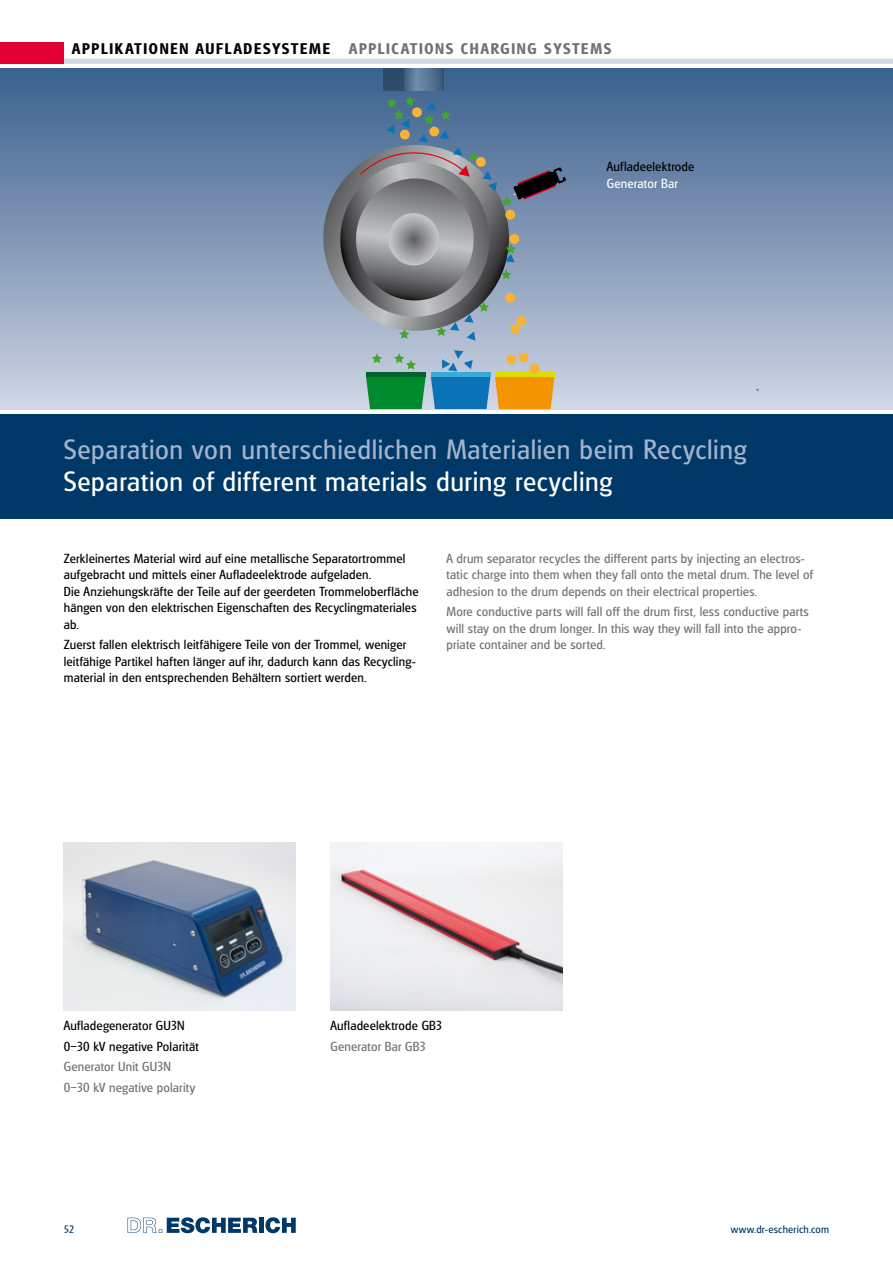
<style>
.page{position:relative;width:893px;height:1263px;background:#fff}
.page>*{position:absolute;margin:0;border:0;box-sizing:border-box;transform-origin:0 0}
.t1{font:27px "Glasgow Serial";letter-spacing:.025em;color:#a5b3cb}
.t2{font:27px "Glasgow Serial";letter-spacing:.025em;color:#fff}
.t3{font:700 15px "Glasgow Serial";letter-spacing:.115em;color:#000}
.t4{font:700 15px "Glasgow Serial";letter-spacing:.11em;color:#707172}
.Fließtext_dt{font:12.75px/16.5px "Glasgow Serial";letter-spacing:.015em;color:#000}
.Fließtext_eng{font:12.75px/16.5px "Glasgow Serial";letter-spacing:.015em;color:#707172}
.Fließtext_dt-2{font:12.75px "Glasgow Serial";letter-spacing:.015em;color:#707172}
.Fließtext_dt-3{font:12.75px "Glasgow Serial";letter-spacing:.015em;color:#fff}
.t5{font:10.5px "Glasgow Serial";letter-spacing:.025em;color:#003867}
</style>
<div class="page">
<svg style="left:128px;top:1217px;width:129px;height:16px"></svg>
<hr style="left:259px;top:1218px;width:4px;height:15px;background:#003867">
<svg style="left:265px;top:1217px;width:31px;height:16px"></svg>
<div style="left:0;top:59px;width:893px;height:5px;background:#d1d7e5"></div>
<div style="left:0;top:43px;width:64px;height:21px;background:#e20036"></div>
<div style="left:0;top:414px;width:893px;height:104px;background:#003867"></div>
<div style="left:0;top:69px;width:893px;height:340px;background:linear-gradient(to bottom,#385f8c,#cfd4e3)"></div>
<svg style="left:756px;top:389px;width:2px;height:8px"></svg>
<div style="left:366px;top:372px;width:60px;height:5px;background:#00632e"></div>
<div style="left:431px;top:372px;width:59px;height:5px;background:#39a9dc"></div>
<svg style="left:366px;top:377px;width:189px;height:32px;background:#628e5d"></svg>
<div style="left:495px;top:372px;width:60px;height:5px;background:#dfdb00"></div>
<svg style="left:383px;top:69px;width:60px;height:22px"></svg>
<svg style="left:372px;top:353px;width:10px;height:10px"></svg>
<svg style="left:394px;top:353px;width:22px;height:16px"></svg>
<svg style="left:442px;top:350px;width:31px;height:21px"></svg>
<svg style="left:330px;top:96px;width:236px;height:245px;background:#778596"></svg>
<div style="left:412px;top:107px;width:10px;height:10px;background:#f8b334;border-radius:50%"></div>
<div style="left:400px;top:130px;width:10px;height:9px;background:#f8b334;border-radius:50%"></div>
<div style="left:429px;top:127px;width:10px;height:9px;background:#f8b334;border-radius:50%"></div>
<div style="left:476px;top:157px;width:10px;height:10px;background:#f8b334;border-radius:50%"></div>
<div style="left:505px;top:210px;width:10px;height:10px;background:#f8b334;border-radius:50%"></div>
<div style="left:509px;top:234px;width:10px;height:10px;background:#f8b334;border-radius:50%"></div>
<div style="left:506px;top:355px;width:10px;height:10px;background:#f8b334;border-radius:50%"></div>
<div style="left:510px;top:324px;width:10px;height:10px;background:#f8b334;border-radius:50%"></div>
<div style="left:505px;top:293px;width:10px;height:10px;background:#f8b334;border-radius:50%"></div>
<div style="left:516px;top:316px;width:10px;height:10px;background:#f8b334;border-radius:50%"></div>
<div style="left:530px;top:364px;width:10px;height:10px;background:#f8b334;border-radius:50%"></div>
<div style="left:519px;top:353px;width:9px;height:10px;background:#f8b334;border-radius:50%"></div>
<img style="left:64px;top:842px;width:232px;height:168px">
<img style="left:330px;top:842px;width:232px;height:168px">
<p class="t3" style="left:72px;top:39px;width:259px">APPLIKATIONEN AUFLADESYSTEME</p>
<p class="t4" style="left:349px;top:39px;width:264px">APPLICATIONS CHARGING SYSTEMS</p>
<p class="Fließtext_dt" style="left:607px;top:158px;width:89px">Aufladeelektrode</p>
<p class="Fließtext_dt-3" style="left:607px;top:176px;width:73px">Generator Bar</p>
<p class="t1" style="left:64px;top:433px;width:684px">Separation von unterschiedlichen Materialien beim Recycling</p>
<p class="t2" style="left:64px;top:465px;width:550px">Separation of different materials during recycling</p>
<p class="Fließtext_dt" style="left:64px;top:550px;width:356px">Zerkleinertes Material wird auf eine metallische Separatortrommel aufgebracht und mittels einer Aufladeelektrode aufgeladen.<br>Die Anziehungskräfte der Teile auf der geerdeten Trommeloberfläche hängen von den elektrischen Eigenschaften des Recyclingmateriales ab.</p>
<p class="Fließtext_dt" style="left:64px;top:636px;width:353px">Zuerst fallen elektrisch leitfähigere Teile von der Trommel, weniger leitfähige Partikel haften länger auf ihr, dadurch kann das Recycling&shy;material in den entsprechenden Behältern sortiert werden.</p>
<p class="Fließtext_eng" style="left:446px;top:550px;width:368px">A drum separator recycles the different parts by injecting an electros&shy;tatic charge into them when they fall onto the metal drum. The level of adhesion to the drum depends on their electrical properties.</p>
<p class="Fließtext_eng" style="left:446px;top:603px;width:364px">More conductive parts will fall off the drum first, less conductive parts will stay on the drum longer. In this way they will fall into the appro&shy;priate container and be sorted.</p>
<p class="Fließtext_dt" style="left:64px;top:1017px;width:122px">Aufladegenerator GU3N</p>
<p class="Fließtext_dt" style="left:64px;top:1038px;width:137px">0–30 kV negative Polarität</p>
<p class="Fließtext_dt-2" style="left:64px;top:1059px;width:109px">Generator Unit GU3N</p>
<p class="Fließtext_dt-2" style="left:64px;top:1080px;width:133px">0–30 kV negative polarity</p>
<p class="t5" style="left:64px;top:1223px;width:12px">52</p>
<p class="Fließtext_dt" style="left:330px;top:1017px;width:113px">Aufladeelektrode GB3</p>
<p class="Fließtext_dt-2" style="left:330px;top:1038px;width:97px">Generator Bar GB3</p>
<p class="t5" style="left:731px;top:1223px;width:100px">www.dr-escherich.com</p>
</div>
